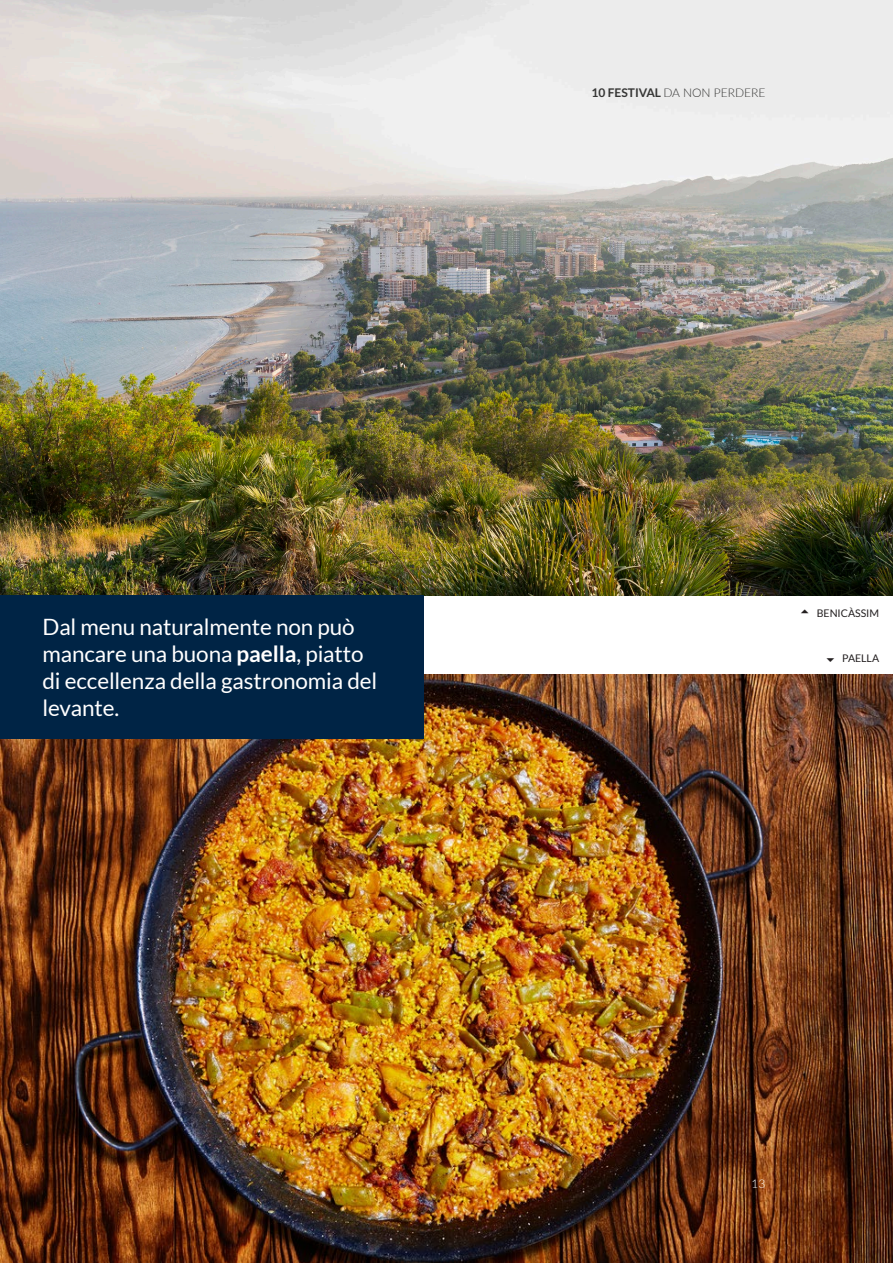
<style>
.page{position:relative;width:893px;height:1263px;background:#fff}
.page>*{position:absolute;margin:0;border:0;box-sizing:border-box;transform-origin:0 0}
.Destacado{font:22.5px/27px "Lato";letter-spacing:-.005em;color:#fff}
.t1{font:300 12px "Lato";color:#353534}
.t2{font:300 12px "Lato";color:#fff}
.t3{font:10.5px "Lato";color:#231f20}
.s1{font-weight:700}
</style>
<div class="page">
<img style="left:0;top:0;width:893px;height:595px">
<img style="left:0;top:674px;width:893px;height:589px">
<div style="left:0;top:595px;width:423px;height:143px;background:#002445"></div>
<p class="Destacado" style="left:43px;top:614px;width:336px">Dal menu naturalmente non può mancare una buona <span class="s1">paella</span>, piatto di eccellenza della gastronomia del levante.</p>
<p class="t1" style="left:592px;top:84px;width:175px"><span class="s1">10 FESTIVAL</span> DA NON PERDERE</p>
<p class="t3" style="left:817px;top:607px;width:64px">BENICÀSSIM</p>
<p class="t3" style="left:842px;top:652px;width:38px">PAELLA</p>
<p class="t2" style="left:751px;top:1175px;width:15px">13</p>
</div>
